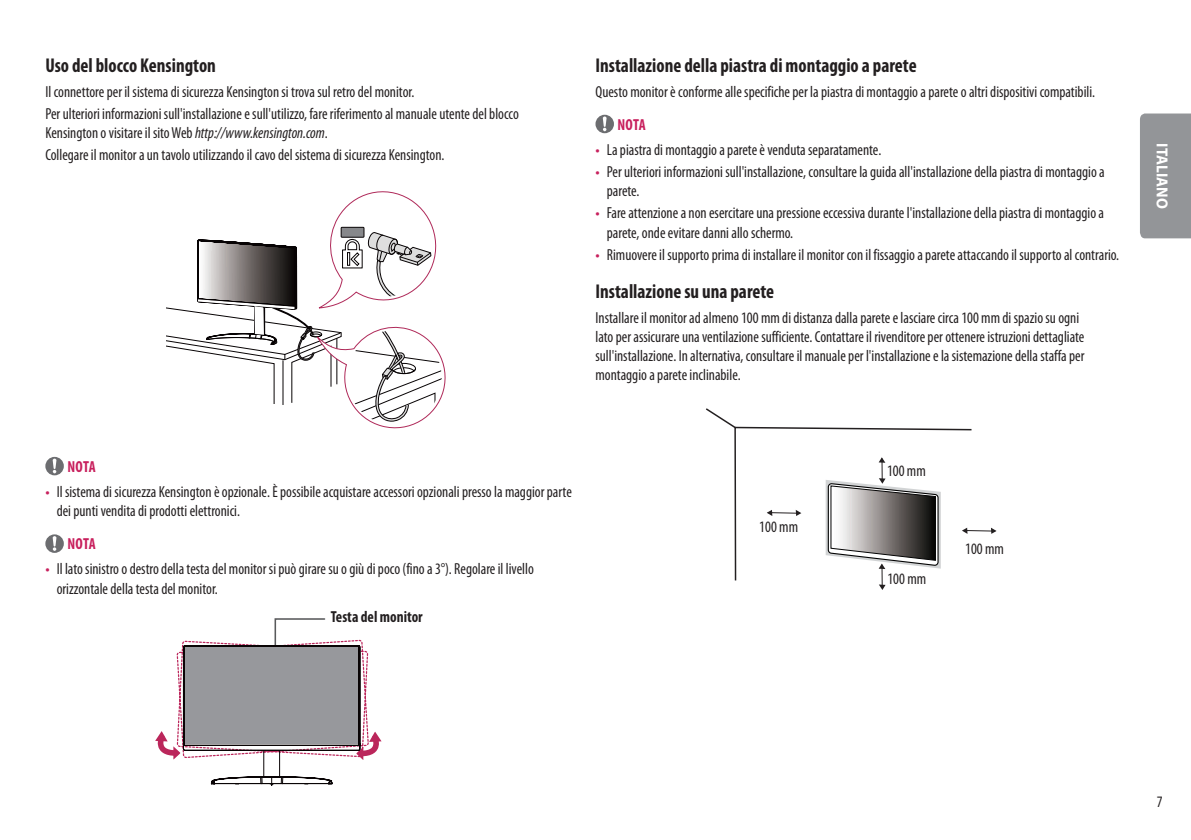
<style>
.page{position:relative;width:1191px;height:840px;background:#fff}
.page>*{position:absolute;margin:0;border:0;box-sizing:border-box;transform-origin:0 0}
.Title3{font:700 condensed 20px "Myriad Pro";color:#231f20;scale:.95 1}
.Body{font:condensed 16px/19.2px "Myriad Pro";color:#231f20;scale:.95 1}
.t1{font:700 condensed 16px "Myriad Pro";color:#231f20;scale:.95 1}
.Warning{font:700 condensed 16px "Myriad Pro";letter-spacing:.015em;color:#c8205d;scale:.95 1}
.t2{font:700 16px "Myriad Pro";color:#fff;scale:.95 1}
.s1{font-style:italic}
.s2{font-family:"LG Smart";font-stretch:normal;color:#c8205d}
</style>
<div class="page">
<div style="left:1140px;top:113px;width:51px;height:125px;background:#939598"></div>
<svg style="left:595px;top:115px;width:19px;height:18px"></svg>
<svg style="left:973px;top:527px;width:23px;height:6px"></svg>
<svg style="left:706px;top:408px;width:267px;height:173px"></svg>
<svg style="left:825px;top:457px;width:115px;height:133px"></svg>
<svg style="left:755px;top:509px;width:46px;height:42px"></svg>
<svg style="left:166px;top:191px;width:280px;height:238px"></svg>
<svg style="left:45px;top:456px;width:19px;height:19px"></svg>
<svg style="left:45px;top:534px;width:19px;height:18px"></svg>
<svg style="left:155px;top:618px;width:227px;height:168px"></svg>
<p class="Title3" style="left:45px;top:53px;width:181px">Uso del blocco Kensington</p>
<p class="Body" style="left:45px;top:81px;width:390px">Il connettore per il sistema di sicurezza Kensington si trova sul retro del monitor.</p>
<p class="Body" style="left:45px;top:104px;width:500px">Per ulteriori informazioni sull'installazione e sull'utilizzo, fare riferimento al manuale utente del blocco<br>Kensington o visitare il sito Web <span class="s1">http://www.kensington.com</span>.</p>
<p class="Body" style="left:45px;top:145px;width:422px">Collegare il monitor a un tavolo utilizzando il cavo del sistema di sicurezza Kensington.</p>
<p class="Title3" style="left:595px;top:53px;width:339px">Installazione della piastra di montaggio a parete</p>
<p class="Body" style="left:595px;top:81px;width:527px">Questo monitor è conforme alle specifiche per la piastra di montaggio a parete o altri dispositivi compatibili.</p>
<p class="Warning" style="left:617px;top:115px;width:31px">NOTA</p>
<p class="Body" style="left:595px;top:140px;width:302px"><span class="s2">•</span> La piastra di montaggio a parete è venduta separatamente.</p>
<p class="Body" style="left:607px;top:162px;width:525px;text-indent:-11px"><span class="s2">•</span> Per ulteriori informazioni sull'installazione, consultare la guida all'installazione della piastra di montaggio a parete.</p>
<p class="Body" style="left:607px;top:203px;width:525px;text-indent:-11px"><span class="s2">•</span> Fare attenzione a non esercitare una pressione eccessiva durante l'installazione della piastra di montaggio a parete, onde evitare danni allo schermo.</p>
<p class="Body" style="left:595px;top:244px;width:553px"><span class="s2">•</span> Rimuovere il supporto prima di installare il monitor con il fissaggio a parete attaccando il supporto al contrario.</p>
<p class="Title3" style="left:595px;top:278px;width:190px">Installazione su una parete</p>
<p class="Body" style="left:595px;top:307px;width:516px">Installare il monitor ad almeno 100 mm di distanza dalla parete e lasciare circa 100 mm di spazio su ogni lato per assicurare una ventilazione sufficiente. Contattare il rivenditore per ottenere istruzioni dettagliate sull'installazione. In alternativa, consultare il manuale per l'installazione e la sistemazione della staffa per montaggio a parete inclinabile.</p>
<p class="Warning" style="left:67px;top:456px;width:31px">NOTA</p>
<p class="Body" style="left:57px;top:481px;width:544px;text-indent:-11px"><span class="s2">•</span> Il sistema di sicurezza Kensington è opzionale. È possibile acquistare accessori opzionali presso la maggior parte dei punti vendita di prodotti elettronici.</p>
<p class="Warning" style="left:67px;top:534px;width:31px">NOTA</p>
<p class="Body" style="left:57px;top:559px;width:504px;text-indent:-11px"><span class="s2">•</span> Il lato sinistro o destro della testa del monitor si può girare su o giù di poco (fino a 3°). Regolare il livello orizzontale della testa del monitor.</p>
<p class="t1" style="left:331px;top:606px;width:98px">Testa del monitor</p>
<p class="Body" style="left:759px;top:517px;width:42px">100 mm</p>
<p class="Body" style="left:887px;top:460px;width:42px">100 mm</p>
<p class="Body" style="left:887px;top:568px;width:42px">100 mm</p>
<p class="Body" style="left:965px;top:538px;width:42px">100 mm</p>
<p class="t2" style="left:1172px;top:143px;width:70px;rotate:90deg">ITALIANO</p>
<p class="Body" style="left:1156px;top:791px;width:8px">7</p>
</div>
